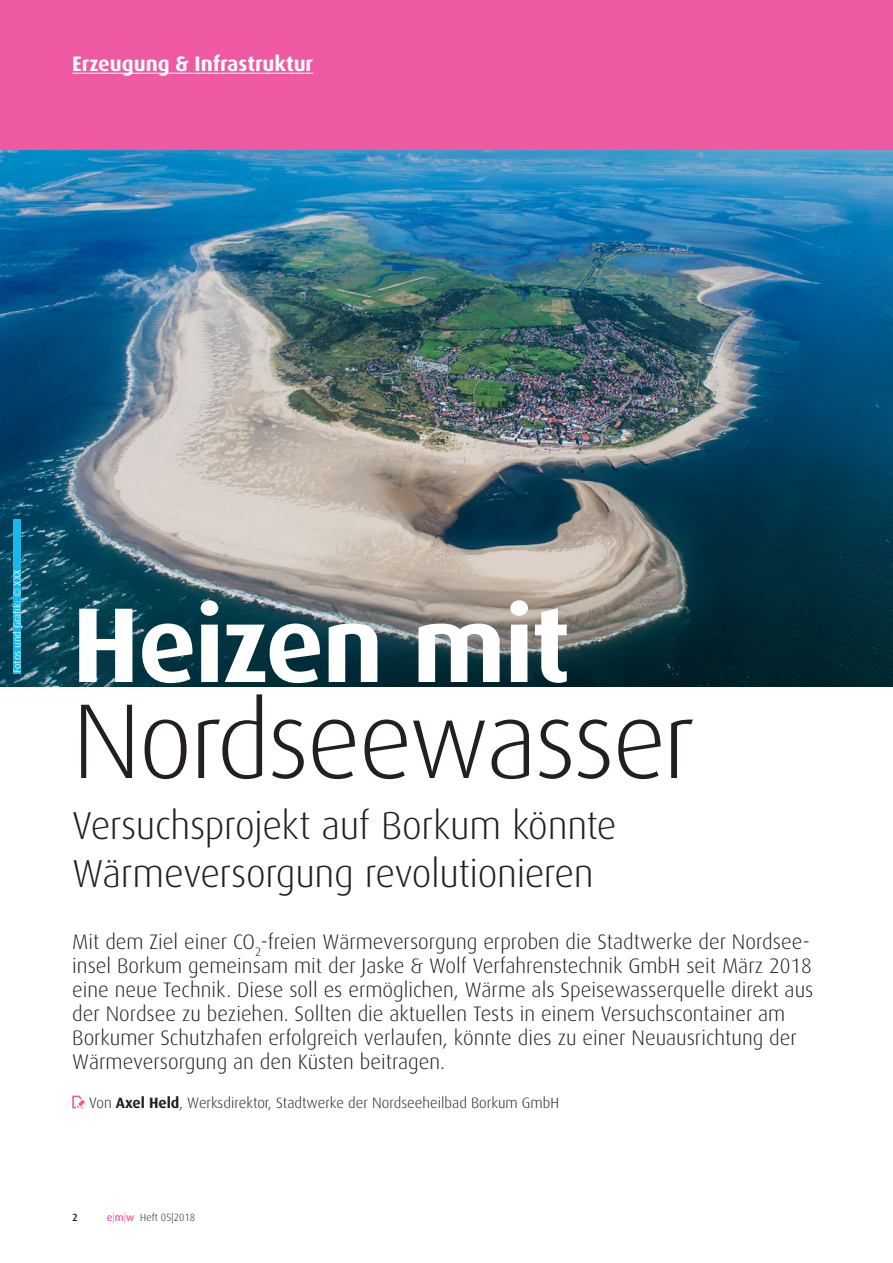
<style>
.page{position:relative;width:893px;height:1263px;background:#fff}
.page>*{position:absolute;margin:0;border:0;box-sizing:border-box;transform-origin:0 0}
._1_Headline_groß__va{font:300 106.5px "Dax";letter-spacing:-.025em;color:#231f20}
._1_Headline_groß__va-2{font:700 106.5px "Dax";letter-spacing:-.02em;color:#fff}
._3_Subline_Standard{font:300 39px/48px "Dax";letter-spacing:-.01em;color:#231f20}
._3_Intro{font:300 21px/24px "Dax";color:#231f20}
._1_Rubrik_groß{font:700 21px "Dax";color:#fff}
._4_author_klein{font:300 15px "Dax";color:#231f20}
.t1{font:10.5px "Dax";color:#fff}
.t2{font:300 10.5px "Dax";color:#231f20}
.t3{font:500 10.5px "Dax";color:#231f20}
.s1{font-weight:700}
.s2{font-weight:500;color:#ef59a1}
.s3{color:#ef59a1}
</style>
<div class="page">
<img style="left:0;top:150px;width:893px;height:536px">
<svg style="left:72px;top:1095px;width:13px;height:13px"></svg>
<div style="left:13px;top:519px;width:8px;height:154px;background:#16baea"></div>
<div style="left:0;top:0;width:893px;height:150px;background:#ef59a1"></div>
<hr style="left:72px;top:73px;width:241px;height:1px;background:#fff">
<p class="_1_Rubrik_groß" style="left:72px;top:52px;width:242px">Erzeugung &amp; Infrastruktur</p>
<p class="t1" style="left:11px;top:673px;width:106px;rotate:-90deg">Fotos und Grafik: © XXX</p>
<p class="_1_Headline_groß__va-2" style="left:72px;top:584px;width:500px">Heizen mit</p>
<p class="_1_Headline_groß__va" style="left:72px;top:680px;width:624px">Nordseewasser</p>
<p class="_3_Subline_Standard" style="left:72px;top:801px;width:546px">Versuchsprojekt auf Borkum könnte<br>Wärmeversorgung revolutionieren</p>
<p class="_3_Intro" style="left:72px;top:930px;width:743px">Mit dem Ziel einer CO<sub>2</sub>-freien Wärmeversorgung erproben die Stadtwerke der Nordsee&shy;insel Borkum gemeinsam mit der Jaske &amp; Wolf Verfahrenstechnik GmbH seit März 2018 eine neue Technik. Diese soll es ermöglichen, Wärme als Speisewasserquelle direkt aus der Nordsee zu beziehen. Sollten die aktuellen Tests in einem Versuchscontainer am Borkumer Schutzhafen erfolgreich verlaufen, könnte dies zu einer Neuausrichtung der Wärmeversorgung an den Küsten beitragen.</p>
<p class="_4_author_klein" style="left:89px;top:1094px;width:471px">Von <span class="s1">Axel Held</span>, Werksdirektor, Stadtwerke der Nordseeheilbad Borkum GmbH</p>
<p class="t3" style="left:72px;top:1212px;width:7px">2</p>
<p class="t2" style="left:107px;top:1212px;width:90px"><span class="s2">e</span><span class="s3">|</span><span class="s2">m</span><span class="s3">|</span><span class="s2">w</span> Heft 05|2018</p>
</div>
